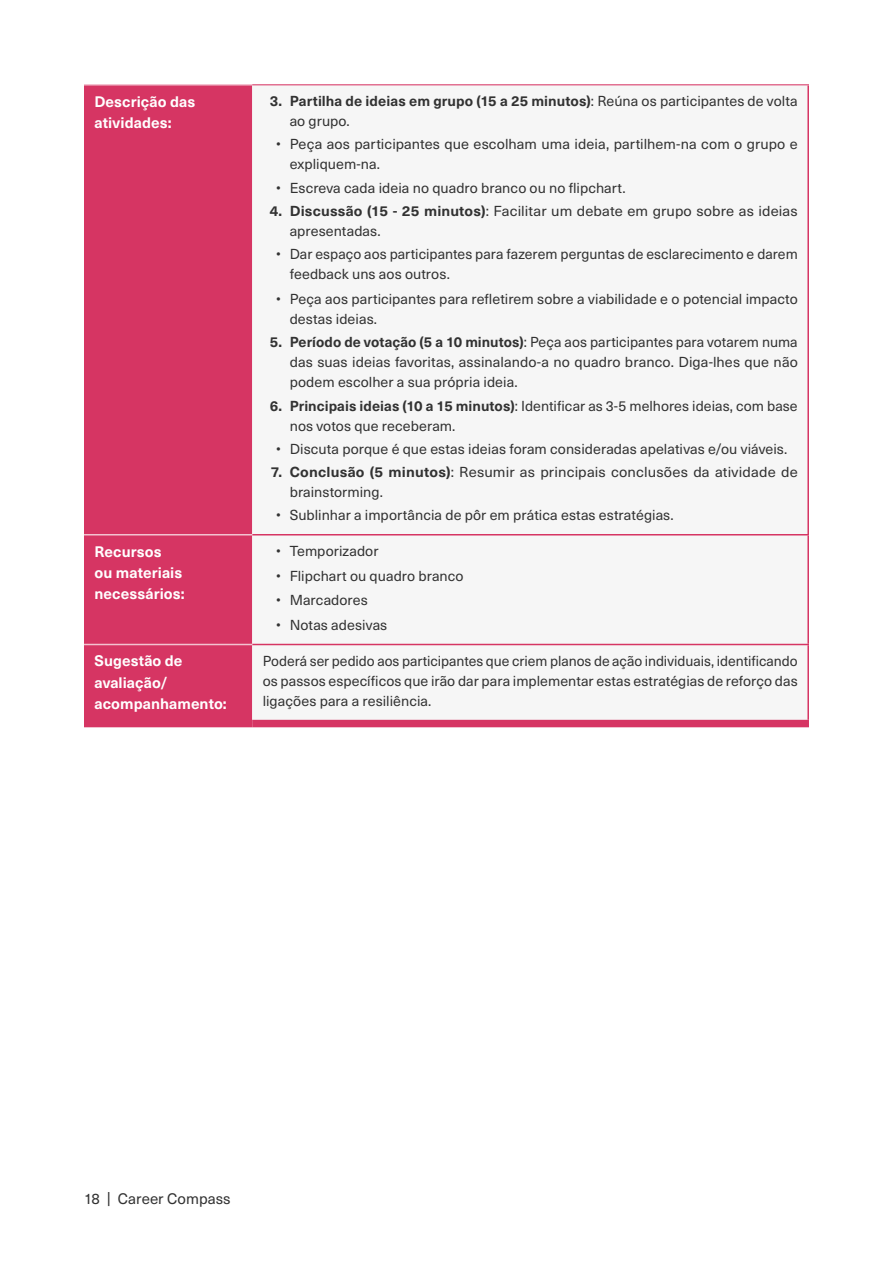
<style>
.page{position:relative;width:893px;height:1263px;background:#fff}
.page>*{position:absolute;margin:0;border:0;box-sizing:border-box;transform-origin:0 0}
.t1{font:700 15px/21px "Neue Haas Unica W1 G";letter-spacing:.005em;color:#fff}
.t2{font:15px "Neue Haas Unica W1 G";color:#323232}
.t3{font:14.25px/20px "Neue Haas Unica W1 G";letter-spacing:.005em;color:#323232}
.t4{font:700 14.25px/20px "Neue Haas Unica W1 G";letter-spacing:.005em;color:#323232}
.s1{font-weight:400}
.s2{font-weight:700}
</style>
<div class="page">
<div style="left:84px;top:86px;width:168px;height:634px;background:#d63563"></div>
<div style="left:252px;top:86px;width:555px;height:634px;background:#f6f6f6"></div>
<hr style="left:84px;top:84px;width:168px;height:2px;background:#f3c2d0">
<hr style="left:252px;top:84px;width:557px;height:2px;background:#e27192">
<hr style="left:807px;top:86px;width:2px;height:448px;background:#d63563">
<hr style="left:807px;top:535px;width:2px;height:109px;background:#d63563">
<hr style="left:807px;top:645px;width:2px;height:75px;background:#d63563">
<hr style="left:252px;top:534px;width:557px;height:1px;background:#d63563">
<hr style="left:252px;top:644px;width:557px;height:1px;background:#d63563">
<hr style="left:84px;top:534px;width:168px;height:1px;background:#f3c2d0">
<hr style="left:84px;top:644px;width:168px;height:1px;background:#f3c2d0">
<div style="left:84px;top:720px;width:168px;height:7px;background:#d63563"></div>
<div style="left:252px;top:720px;width:557px;height:7px;background:#d63563"></div>
<p class="t1" style="left:95px;top:90px;width:102px">Descrição das atividades:</p>
<p class="t4" style="left:290px;top:90px;width:509px;text-indent:-20px">3. Partilha de ideias em grupo (15 a 25 minutos)<span class="s1">: Reúna os participantes de volta ao grupo.</span></p>
<p class="t3" style="left:290px;top:133px;width:510px;text-indent:-13px">• Peça aos participantes que escolham uma ideia, partilhem-na com o grupo e expliquem-na.</p>
<p class="t3" style="left:276px;top:178px;width:351px">• Escreva cada ideia no quadro branco ou no flipchart.</p>
<p class="t3" style="left:290px;top:201px;width:509px;text-indent:-20px"><span class="s2">4. Discussão (15 - 25 minutos)</span>: Facilitar um debate em grupo sobre as ideias apresentadas.</p>
<p class="t3" style="left:290px;top:243px;width:510px;text-indent:-13px">• Dar espaço aos participantes para fazerem perguntas de esclarecimento e darem feedback uns aos outros.</p>
<p class="t3" style="left:290px;top:288px;width:509px;text-indent:-13px">• Peça aos participantes para refletirem sobre a viabilidade e o potencial impacto destas ideias.</p>
<p class="t3" style="left:290px;top:331px;width:510px;text-align:justify;text-indent:-20px"><span class="s2">5. Período de votação (5 a 10 minutos)</span>: Peça aos participantes para votarem numa das suas ideias favoritas, assinalando-a no quadro branco. Diga-lhes que não podem escolher a sua própria ideia.</p>
<p class="t3" style="left:290px;top:395px;width:509px;text-indent:-20px"><span class="s2">6. Principais ideias (10 a 15 minutos)</span>: Identificar as 3-5 melhores ideias, com base nos votos que receberam.</p>
<p class="t3" style="left:276px;top:438px;width:513px">• Discuta porque é que estas ideias foram consideradas apelativas e/ou viáveis.</p>
<p class="t3" style="left:290px;top:461px;width:509px;text-indent:-19px"><span class="s2">7. Conclusão (5 minutos)</span>: Resumir as principais conclusões da atividade de brainstorming.</p>
<p class="t3" style="left:276px;top:504px;width:399px">• Sublinhar a importância de pôr em prática estas estratégias.</p>
<p class="t1" style="left:95px;top:540px;width:92px">Recursos<br>ou materiais necessários:</p>
<p class="t3" style="left:276px;top:540px;width:104px">• Temporizador</p>
<p class="t3" style="left:276px;top:565px;width:189px">• Flipchart ou quadro branco</p>
<p class="t3" style="left:276px;top:589px;width:93px">• Marcadores</p>
<p class="t3" style="left:276px;top:614px;width:113px">• Notas adesivas</p>
<p class="t1" style="left:95px;top:650px;width:134px">Sugestão de avaliação/ acompanhamento:</p>
<p class="t3" style="left:263px;top:650px;width:536px;text-align:justify">Poderá ser pedido aos participantes que criem planos de ação individuais, identificando os passos específicos que irão dar para implementar estas estratégias de reforço das ligações para a resiliência.</p>
<p class="t2" style="left:84px;top:1187px;width:148px">18 | Career Compass</p>
</div>
